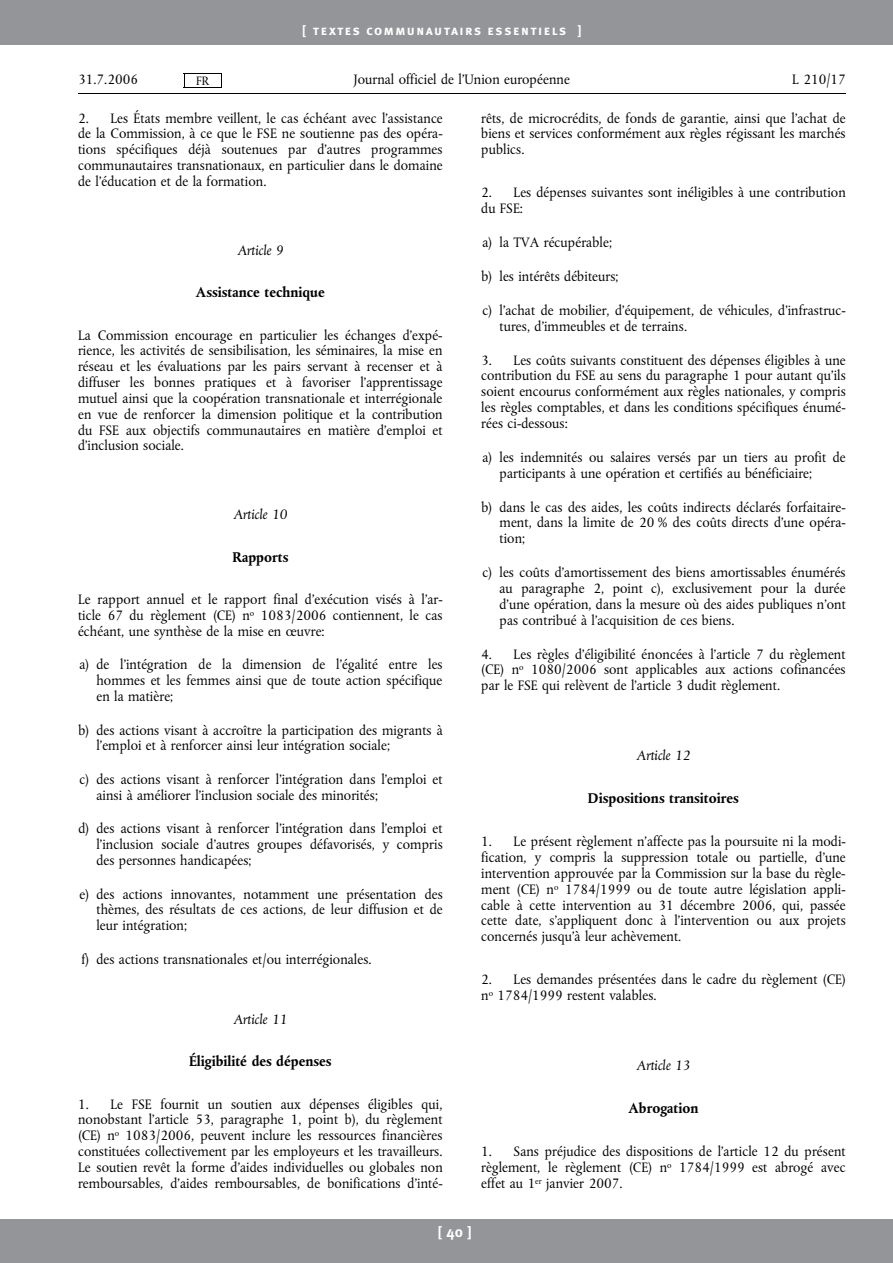
<style>
.page{position:relative;width:893px;height:1263px;background:#fff}
.page>*{position:absolute;margin:0;border:0;box-sizing:border-box;transform-origin:0 0}
.t1{font:700 15px "Meta Plus";color:#fff}
.t2{font:14.4px/15.9px "EU Albertina Regu+SJBAHA";color:#000;text-align:justify}
.t3{font:14.4px "EU Albertina Bold+SVWDBL";color:#000}
.t4{font:14.4px "EU Albertina Regu Ital+WXSALE";color:#000}
.t5{font:13.5px "Meta Plus Bold Caps";letter-spacing:.105em;color:#fff}
.t6{font:12.75px "EU Albertina Regu+SJBAHA";color:#000}
</style>
<div class="page">
<div style="left:0;top:0;width:892px;height:45px;background:#939598"></div>
<div style="left:0;top:1219px;width:892px;height:44px;background:#939598"></div>
<hr style="left:78px;top:93px;width:768px;height:1px;background:#000">
<svg style="left:184px;top:74px;width:1px;height:13px"></svg>
<hr style="left:184px;top:87px;width:38px;height:1px;background:#000">
<hr style="left:184px;top:73px;width:38px;height:1px;background:#000">
<svg style="left:221px;top:74px;width:1px;height:13px"></svg>
<p class="t5" style="left:303px;top:22px;width:280px">[ textes communautairs essentiels ]</p>
<p class="t2" style="left:78px;top:73px;width:61px">31.7.2006</p>
<p class="t6" style="left:196px;top:74px;width:15px">FR</p>
<p class="t2" style="left:354px;top:73px;width:218px">Journal officiel de l'Union européenne</p>
<p class="t2" style="left:792px;top:73px;width:55px">L 210/17</p>
<p class="t2" style="left:78px;top:111px;width:366px">2. Les États membre veillent, le cas échéant avec l'assistance de la Commission, à ce que le FSE ne soutienne pas des opéra&shy;tions spécifiques déjà soutenues par d'autres programmes communautaires transnationaux, en particulier dans le domaine de l'éducation et de la formation.</p>
<p class="t4" style="left:237px;top:245px;width:48px">Article 9</p>
<p class="t3" style="left:196px;top:286px;width:130px">Assistance technique</p>
<p class="t2" style="left:78px;top:328px;width:366px">La Commission encourage en particulier les échanges d'expé&shy;rience, les activités de sensibilisation, les séminaires, la mise en réseau et les évaluations par les pairs servant à recenser et à diffuser les bonnes pratiques et à favoriser l'apprentissage mutuel ainsi que la coopération transnationale et interrégionale en vue de renforcer la dimension politique et la contribution du FSE aux objectifs communautaires en matière d'emploi et d'inclusion sociale.</p>
<p class="t4" style="left:234px;top:510px;width:55px">Article 10</p>
<p class="t3" style="left:232px;top:551px;width:58px">Rapports</p>
<p class="t2" style="left:78px;top:593px;width:366px">Le rapport annuel et le rapport final d'exécution visés à l'ar&shy;ticle 67 du règlement (CE) n<sup>o</sup> 1083/2006 contiennent, le cas échéant, une synthèse de la mise en œuvre:</p>
<p class="t2" style="left:96px;top:658px;width:348px;text-indent:-17px">a) de l'intégration de la dimension de l'égalité entre les hommes et les femmes ainsi que de toute action spécifique en la matière;</p>
<p class="t2" style="left:96px;top:723px;width:348px;text-indent:-18px">b) des actions visant à accroître la participation des migrants à l'emploi et à renforcer ainsi leur intégration sociale;</p>
<p class="t2" style="left:96px;top:772px;width:348px;text-indent:-17px">c) des actions visant à renforcer l'intégration dans l'emploi et ainsi à améliorer l'inclusion sociale des minorités;</p>
<p class="t2" style="left:96px;top:822px;width:348px;text-indent:-18px">d) des actions visant à renforcer l'intégration dans l'emploi et l'inclusion sociale d'autres groupes défavorisés, y compris des personnes handicapées;</p>
<p class="t2" style="left:96px;top:887px;width:348px;text-indent:-17px">e) des actions innovantes, notamment une présentation des thèmes, des résultats de ces actions, de leur diffusion et de leur intégration;</p>
<p class="t2" style="left:81px;top:952px;width:292px">f) des actions transnationales et/ou interrégionales.</p>
<p class="t4" style="left:234px;top:1014px;width:55px">Article 11</p>
<p class="t3" style="left:189px;top:1055px;width:144px">Éligibilité des dépenses</p>
<p class="t2" style="left:78px;top:1097px;width:366px">1. Le FSE fournit un soutien aux dépenses éligibles qui, nonobstant l'article 53, paragraphe 1, point b), du règlement (CE) n<sup>o</sup> 1083/2006, peuvent inclure les ressources financières constituées collectivement par les employeurs et les travailleurs.<br>Le soutien revêt la forme d'aides individuelles ou globales non remboursables, d'aides remboursables, de bonifications d'inté-</p>
<p class="t2" style="left:481px;top:111px;width:366px">rêts, de microcrédits, de fonds de garantie, ainsi que l'achat de biens et services conformément aux règles régissant les marchés publics.</p>
<p class="t2" style="left:481px;top:186px;width:366px">2. Les dépenses suivantes sont inéligibles à une contribution du FSE:</p>
<p class="t2" style="left:482px;top:235px;width:131px">a) la TVA récupérable;</p>
<p class="t2" style="left:481px;top:269px;width:139px">b) les intérêts débiteurs;</p>
<p class="t2" style="left:499px;top:303px;width:348px;text-indent:-17px">c) l'achat de mobilier, d'équipement, de véhicules, d'infrastruc&shy;tures, d'immeubles et de terrains.</p>
<p class="t2" style="left:481px;top:353px;width:366px">3. Les coûts suivants constituent des dépenses éligibles à une contribution du FSE au sens du paragraphe 1 pour autant qu'ils soient encourus conformément aux règles nationales, y compris les règles comptables, et dans les conditions spécifiques énumé&shy;rées ci-dessous:</p>
<p class="t2" style="left:499px;top:450px;width:348px;text-indent:-17px">a) les indemnités ou salaires versés par un tiers au profit de participants à une opération et certifiés au bénéficiaire;</p>
<p class="t2" style="left:499px;top:500px;width:348px;text-indent:-18px">b) dans le cas des aides, les coûts indirects déclarés forfaitaire&shy;ment, dans la limite de 20 % des coûts directs d'une opéra&shy;tion;</p>
<p class="t2" style="left:499px;top:566px;width:348px;text-indent:-17px">c) les coûts d'amortissement des biens amortissables énumérés au paragraphe 2, point c), exclusivement pour la durée d'une opération, dans la mesure où des aides publiques n'ont pas contribué à l'acquisition de ces biens.</p>
<p class="t2" style="left:481px;top:647px;width:366px">4. Les règles d'éligibilité énoncées à l'article 7 du règlement (CE) n<sup>o</sup> 1080/2006 sont applicables aux actions cofinancées par le FSE qui relèvent de l'article 3 dudit règlement.</p>
<p class="t4" style="left:637px;top:750px;width:55px">Article 12</p>
<p class="t3" style="left:588px;top:792px;width:152px">Dispositions transitoires</p>
<p class="t2" style="left:481px;top:835px;width:366px">1. Le présent règlement n'affecte pas la poursuite ni la modi&shy;fication, y compris la suppression totale ou partielle, d'une intervention approuvée par la Commission sur la base du règle&shy;ment (CE) n<sup>o</sup> 1784/1999 ou de toute autre législation appli&shy;cable à cette intervention au 31 décembre 2006, qui, passée cette date, s'appliquent donc à l'intervention ou aux projets concernés jusqu'à leur achèvement.</p>
<p class="t2" style="left:481px;top:973px;width:366px">2. Les demandes présentées dans le cadre du règlement (CE) n<sup>o</sup> 1784/1999 restent valables.</p>
<p class="t4" style="left:637px;top:1060px;width:55px">Article 13</p>
<p class="t3" style="left:628px;top:1102px;width:72px">Abrogation</p>
<p class="t2" style="left:481px;top:1144px;width:366px">1. Sans préjudice des dispositions de l'article 12 du présent règlement, le règlement (CE) n<sup>o</sup> 1784/1999 est abrogé avec effet au 1<sup>er</sup> janvier 2007.</p>
<p class="t1" style="left:438px;top:1226px;width:34px">[40]</p>
</div>
